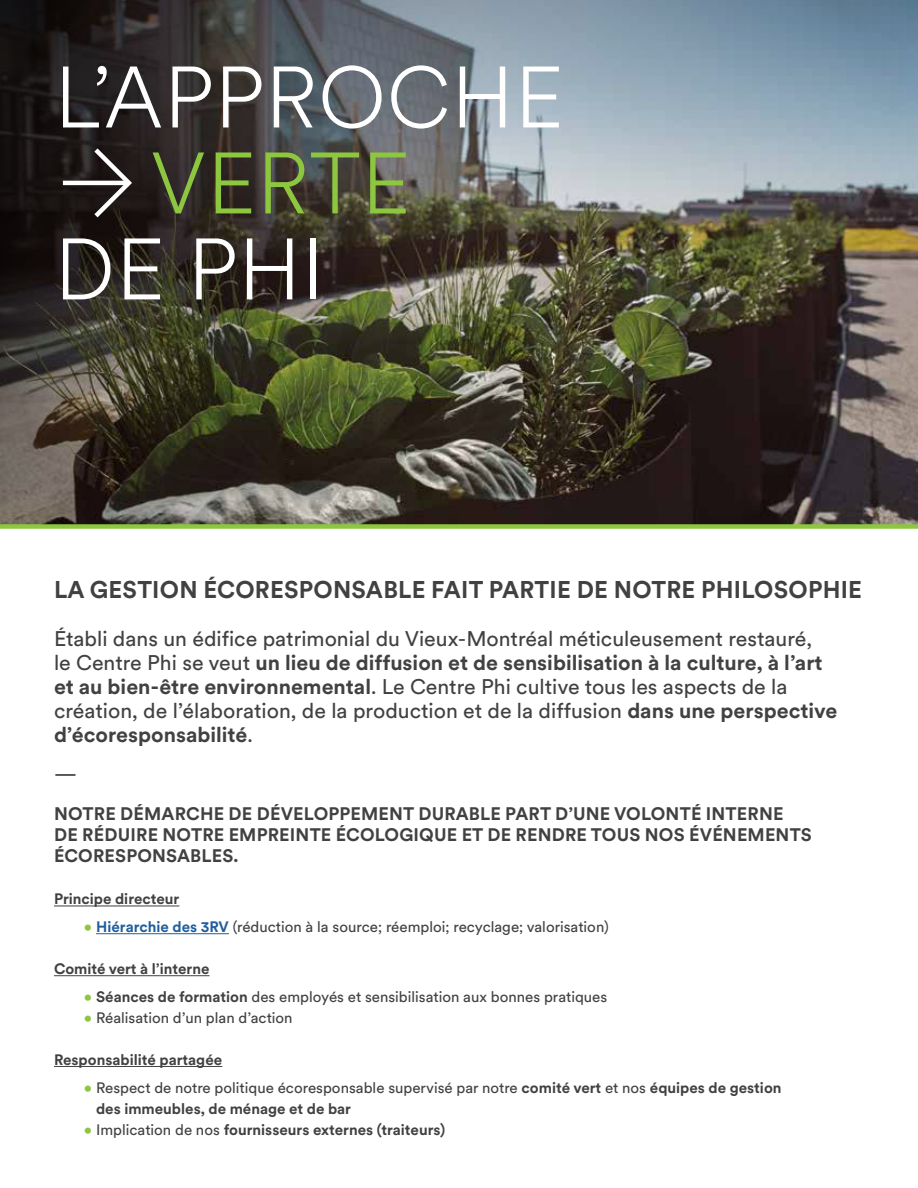
<style>
.page{position:relative;width:918px;height:1188px;background:#fff}
.page>*{position:absolute;margin:0;border:0;box-sizing:border-box;transform-origin:0 0}
.t1{font:300 85.95px "Circular Phi";letter-spacing:.01em;color:#fff}
.t2{font:300 85.95px "Circular Phi";letter-spacing:.01em;color:#8dc63f}
.t3{font:700 24px "Circular Phi";letter-spacing:.01em;color:#414042}
.t4{font:21px/24px "Circular Phi";color:#414042}
.t5{font:700 18px/21px "Circular Phi";letter-spacing:.01em;color:#414042}
.t6{font:15px/21px "Circular Phi";color:#414042}
.t7{font:700 15px "Circular Phi";color:#414042}
.s1{font-weight:700}
.s2{color:#8dc63f}
.s3{font-weight:700;color:#215e9e}
.s4{font-weight:400;color:#8dc63f}
.s5{font-weight:400}
</style>
<div class="page">
<img style="left:0;top:0;width:918px;height:524px">
<hr style="left:54px;top:906px;width:125px;height:1px;background:#414042">
<hr style="left:96px;top:933px;width:133px;height:1px;background:#215e9e">
<hr style="left:54px;top:975px;width:156px;height:1px;background:#414042">
<hr style="left:54px;top:1066px;width:168px;height:1px;background:#414042">
<hr style="left:63px;top:181px;width:66px;height:4px;background:#fff">
<svg style="left:90px;top:144px;width:45px;height:78px;background:#413c3b"></svg>
<div style="left:0;top:524px;width:918px;height:5px;background:#8dc63f"></div>
<h1 class="t1" style="left:54px;top:40px;width:511px">L’APPROCHE</h1>
<h1 class="t2" style="left:150px;top:126px;width:262px">VERTE</h1>
<h1 class="t1" style="left:54px;top:212px;width:272px">DE PHI</h1>
<p class="t3" style="left:54px;top:574px;width:809px">LA GESTION ÉCORESPONSABLE FAIT PARTIE DE NOTRE PHILOSOPHIE</p>
<p class="t4" style="left:54px;top:626px;width:785px">Établi dans un édifice patrimonial du Vieux-Montréal méticuleusement restauré,<br>le Centre Phi se veut <span class="s1">un lieu de diffusion et de sensibilisation à la culture, à l’art et au bien-être environnemental</span>. Le Centre Phi cultive tous les aspects de la création, de l’élaboration, de la production et de la diffusion <span class="s1">dans une perspective d’écoresponsabilité</span>.</p>
<p class="t4" style="left:54px;top:761px;width:24px">—</p>
<p class="t5" style="left:54px;top:803px;width:759px">NOTRE DÉMARCHE DE DÉVELOPPEMENT DURABLE PART D’UNE VOLONTÉ INTERNE<br>DE RÉDUIRE NOTRE EMPREINTE ÉCOLOGIQUE ET DE RENDRE TOUS NOS ÉVÉNEMENTS<br>ÉCORESPONSABLES.</p>
<p class="t7" style="left:54px;top:889px;width:127px">Principe directeur</p>
<p class="t6" style="left:84px;top:916px;width:526px"><span class="s2">•</span> <span class="s3">Hiérarchie des 3RV</span> (réduction à la source; réemploi; recyclage; valorisation)</p>
<p class="t7" style="left:54px;top:959px;width:157px">Comité vert à l’interne</p>
<p class="t6" style="left:84px;top:986px;width:525px"><span class="s2">•</span> <span class="s1">Séances de formation</span> des employés et sensibilisation aux bonnes pratiques</p>
<p class="t6" style="left:84px;top:1007px;width:210px"><span class="s2">•</span> Réalisation d’un plan d’action</p>
<p class="t7" style="left:54px;top:1049px;width:170px">Responsabilité partagée</p>
<p class="t6" style="left:96px;top:1076px;width:687px;text-indent:-12px"><span class="s2">•</span> Respect de notre politique écoresponsable supervisé par notre <span class="s1">comité vert</span> et nos <span class="s1">équipes de gestion des immeubles, de ménage et de bar</span></p>
<p class="t7" style="left:84px;top:1119px;width:363px"><span class="s4">•</span> <span class="s5">Implication de nos</span> fournisseurs externes (traiteurs)</p>
</div>
